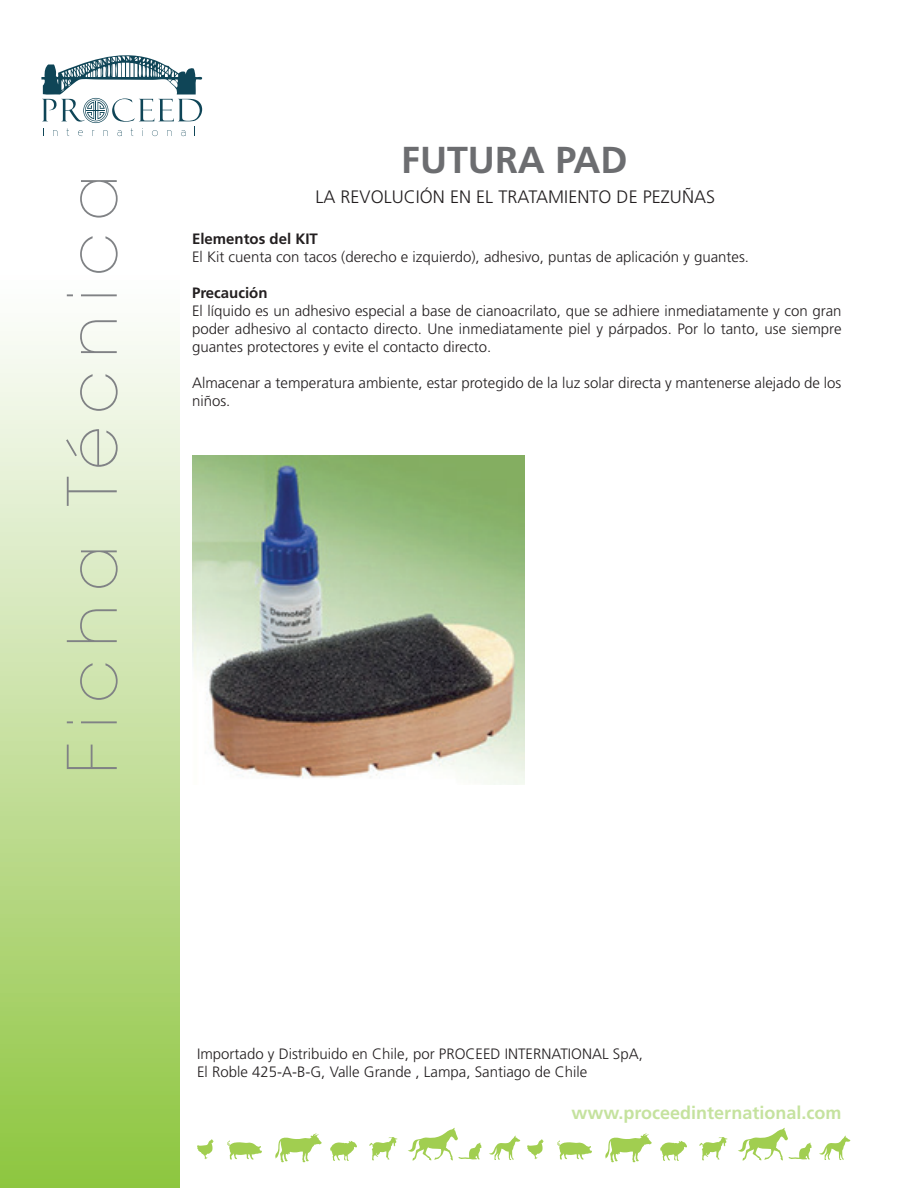
<style>
.page{position:relative;width:918px;height:1188px;background:#fff}
.page>*{position:absolute;margin:0;border:0;box-sizing:border-box;transform-origin:0 0}
.t1{font:200 67.5px "ITC Avant Garde Std";letter-spacing:.2em;color:#808285}
.t2{font:700 37.5px "Frutiger LT Std";color:#6c6d70}
.t3{font:300 18px "Frutiger LT Std";letter-spacing:.005em;color:#231f20}
.t4{font:700 18px "Frutiger LT Std";color:#8bc63e}
.t5{font:300 15px/18px "Frutiger LT Std";color:#231f20}
.t6{font:700 15px "Frutiger LT Std";color:#231f20}
</style>
<div class="page">
<svg style="left:0;top:136px;width:180px;height:1052px"></svg>
<svg style="left:41px;top:55px;width:161px;height:81px"></svg>
<svg style="left:527px;top:1139px;width:17px;height:20px"></svg>
<svg style="left:557px;top:1140px;width:35px;height:20px"></svg>
<svg style="left:660px;top:1141px;width:27px;height:20px"></svg>
<svg style="left:605px;top:1133px;width:47px;height:29px"></svg>
<svg style="left:738px;top:1127px;width:74px;height:34px"></svg>
<svg style="left:819px;top:1135px;width:32px;height:25px"></svg>
<svg style="left:489px;top:1135px;width:31px;height:25px"></svg>
<svg style="left:699px;top:1137px;width:29px;height:23px"></svg>
<svg style="left:197px;top:1139px;width:17px;height:20px"></svg>
<svg style="left:227px;top:1140px;width:35px;height:20px"></svg>
<svg style="left:330px;top:1141px;width:27px;height:20px"></svg>
<svg style="left:275px;top:1133px;width:47px;height:29px"></svg>
<svg style="left:408px;top:1127px;width:74px;height:34px"></svg>
<svg style="left:369px;top:1137px;width:29px;height:23px"></svg>
<img style="left:192px;top:456px;width:332px;height:329px">
<h1 class="t1" style="left:53px;top:774px;width:601px;rotate:-90deg">Ficha Técnica</h1>
<h2 class="t2" style="left:401px;top:138px;width:228px">FUTURA PAD</h2>
<p class="t3" style="left:315px;top:187px;width:401px">LA REVOLUCIÓN EN EL TRATAMIENTO DE PEZUÑAS</p>
<p class="t6" style="left:192px;top:230px;width:127px">Elementos del KIT</p>
<p class="t5" style="left:192px;top:248px;width:559px">El Kit cuenta con tacos (derecho e izquierdo), adhesivo, puntas de aplicación y guantes.</p>
<p class="t6" style="left:192px;top:284px;width:77px">Precaución</p>
<p class="t5" style="left:192px;top:302px;width:651px;text-align:justify">El líquido es un adhesivo especial a base de cianoacrilato, que se adhiere inmediatamente y con gran poder adhesivo al contacto directo. Une inmediatamente piel y párpados. Por lo tanto, use siempre guantes protectores y evite el contacto directo.</p>
<p class="t5" style="left:192px;top:374px;width:651px">Almacenar a temperatura ambiente, estar protegido de la luz solar directa y mantenerse alejado de los niños.</p>
<p class="t5" style="left:197px;top:1045px;width:447px">Importado y Distribuido en Chile, por PROCEED INTERNATIONAL SpA,<br>El Roble 425-A-B-G, Valle Grande , Lampa, Santiago de Chile</p>
<p class="t4" style="left:571px;top:1102px;width:272px">www.proceedinternational.com</p>
</div>
